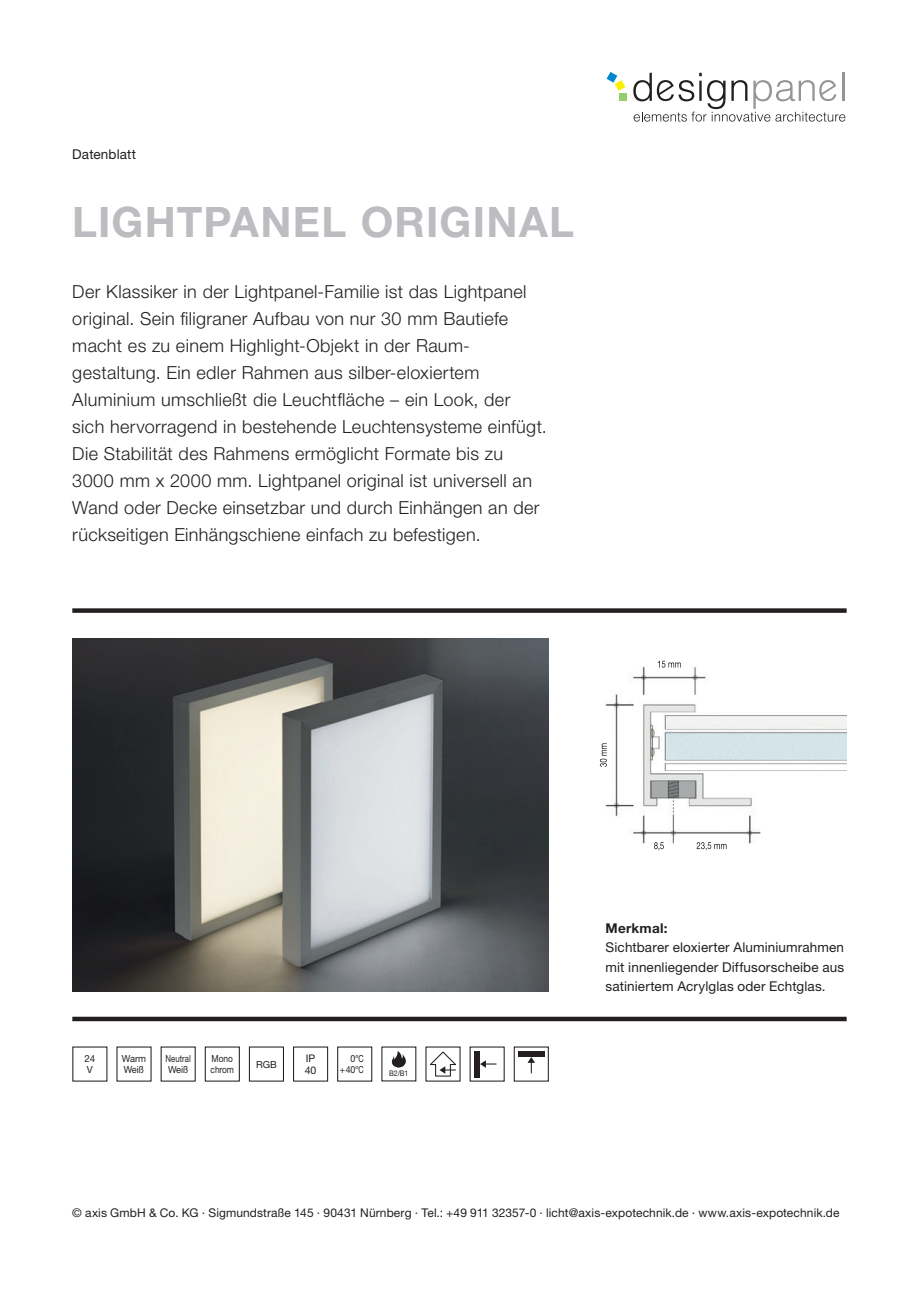
<style>
.page{position:relative;width:919px;height:1289px;background:#fff}
.page>*{position:absolute;margin:0;border:0;box-sizing:border-box;transform-origin:0 0}
.t1{font:700 42px "Helvetica Neue LT Std";letter-spacing:.03em;color:#bcbdc0}
.t2{font:300 18px/27px "Helvetica Neue LT Std";letter-spacing:.02em;color:#231f20}
.t3{font:13.5px/19.5px "Helvetica Neue LT Std";letter-spacing:.01em;color:#231f20;text-align:justify}
.t4{font:700 13.5px "Helvetica Neue LT Std";letter-spacing:.02em;color:#231f20}
.t5{font:12px "Helvetica Neue LT Std";letter-spacing:.01em;color:#231f20}
.t6{font:10.5px/12px "Helvetica Neue LT Std";color:#231f20}
.t7{font:9.75px/11.2px "Helvetica Neue LT Std";color:#231f20;scale:.8 1}
.t8{font:9.75px/11.6px "Helvetica Neue LT Std";color:#231f20;scale:.9 1}
.t9{font:9.75px/11.2px "Helvetica Neue LT Std";color:#231f20;scale:.85 1}
.t10{font:9.75px/11.2px "Helvetica Neue LT Std";color:#231f20;scale:.95 1}
.t11{font:9.75px/11.2px "Helvetica Neue LT Std";color:#231f20}
.t12{font:7.65px "Helvetica Neue LT Std";color:#231f20;scale:.9 1}
.s1{color:#fff}
.s2{font-size:8.25px}
</style>
<div class="page">
<div style="left:618px;top:93px;width:8px;height:8px;background:#94cc6e"></div>
<svg style="left:606px;top:72px;width:19px;height:19px"></svg>
<svg style="left:633px;top:73px;width:212px;height:49px"></svg>
<div style="left:72px;top:608px;width:774px;height:5px;background:#231f20"></div>
<div style="left:72px;top:1016px;width:774px;height:5px;background:#231f20"></div>
<img style="left:72px;top:638px;width:477px;height:353px">
<img style="left:605px;top:666px;width:241px;height:177px">
<svg style="left:696px;top:842px;width:30px;height:8px"></svg>
<svg style="left:654px;top:842px;width:9px;height:8px"></svg>
<svg style="left:600px;top:743px;width:7px;height:23px"></svg>
<svg style="left:657px;top:660px;width:23px;height:7px"></svg>
<div style="left:205px;top:1046px;width:35px;height:35px;border:1px solid #231f20"></div>
<div style="left:249px;top:1046px;width:35px;height:35px;border:1px solid #231f20"></div>
<div style="left:293px;top:1046px;width:35px;height:35px;border:1px solid #231f20"></div>
<div style="left:337px;top:1046px;width:35px;height:35px;border:1px solid #231f20"></div>
<svg style="left:430px;top:1051px;width:26px;height:26px"></svg>
<svg style="left:480px;top:1060px;width:16px;height:7px"></svg>
<div style="left:474px;top:1050px;width:6px;height:27px;background:#231f20"></div>
<div style="left:513px;top:1046px;width:36px;height:35px;border:1px solid #231f20"></div>
<svg style="left:527px;top:1056px;width:8px;height:17px"></svg>
<div style="left:518px;top:1051px;width:26px;height:5px;background:#231f20"></div>
<svg style="left:391px;top:1051px;width:15px;height:16px"></svg>
<p class="t3" style="left:72px;top:144px;width:65px">Datenblatt</p>
<h1 class="t1" style="left:72px;top:196px;width:503px">LIGHTPANEL ORIGINAL</h1>
<p class="t2" style="left:72px;top:277px;width:476px">Der Klassiker in der Lightpanel-Familie ist das Lightpanel original. Sein filigraner Aufbau von nur 30 mm Bautiefe macht es zu einem Highlight-Objekt in der Raum&shy;gestaltung. Ein edler Rahmen aus silber-eloxiertem Aluminium umschließt die Leuchtfläche – ein Look, der sich hervorragend in bestehende Leuchtensysteme einfügt.<br>Die Stabilität des Rahmens ermöglicht Formate bis zu 3000 mm x 2000 mm. Lightpanel original ist universell an Wand oder Decke einsetzbar und durch Einhängen an der rückseitigen Einhängschiene einfach zu befestigen.</p>
<p class="t11" style="left:84px;top:1052px;width:12px">24<br>V</p>
<p class="t10" style="left:122px;top:1052px;width:27px">Warm<br>Weiß</p>
<p class="t7" style="left:165px;top:1052px;width:33px">Neutral<br>Weiß</p>
<p class="t9" style="left:210px;top:1052px;width:29px">Mono chrom</p>
<p class="t11" style="left:256px;top:1058px;width:22px">RGB</p>
<p class="t6" style="left:305px;top:1051px;width:13px">IP<br>40</p>
<p class="t8" style="left:340px;top:1052px;width:28px"><span class="s1">- 3</span>0<span class="s2">º</span>C +40<span class="s2">º</span>C</p>
<p class="t12" style="left:389px;top:1068px;width:23px">B2/B1</p>
<p class="t4" style="left:605px;top:919px;width:63px">Merkmal:</p>
<p class="t3" style="left:605px;top:937px;width:240px">Sichtbarer eloxierter Aluminiumrahmen mit innenliegender Diffusorscheibe aus satiniertem Acrylglas oder Echtglas.</p>
<p class="t5" style="left:72px;top:1205px;width:768px">© axis GmbH &amp; Co. KG ∙ Sigmundstraße 145 ∙ 90431 Nürnberg ∙ Tel.: +49 911 32357-0 ∙ licht@axis-expotechnik.de ∙ www.axis-expotechnik.de</p>
</div>
